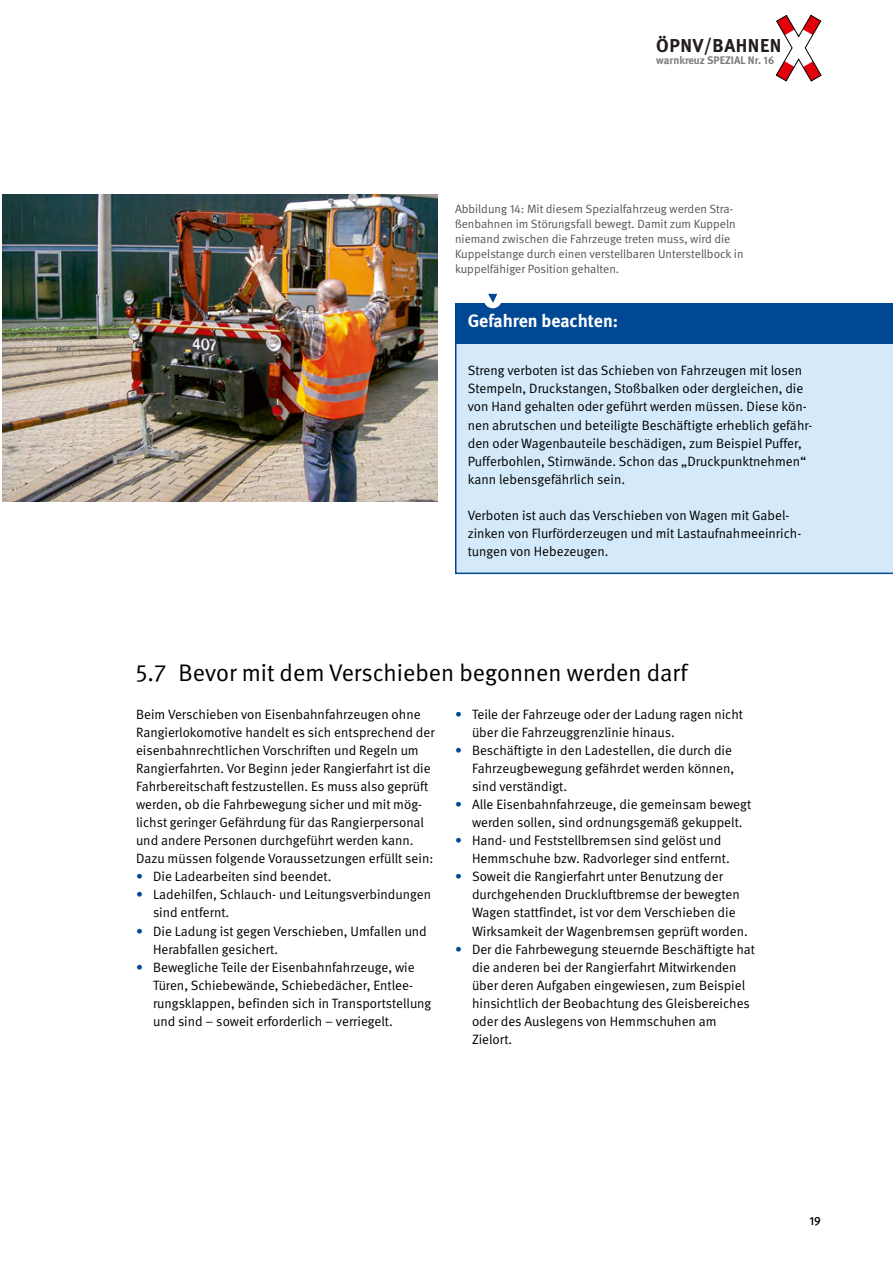
<style>
.page{position:relative;width:893px;height:1263px;background:#fff}
.page>*{position:absolute;margin:0;border:0;box-sizing:border-box;transform-origin:0 0}
.t1{font:24px "DGUV Meta";color:#000}
.t2{font:700 18.6px "DGUV Meta";letter-spacing:.03em;color:#231c1c}
.Fließtext{font:700 18px "DGUV Meta";color:#fff}
.Fließtext-2{font:13.5px/18.1px "DGUV Meta";color:#000}
.BU{font:12px/15px "DGUV Meta";color:#565655}
.t3{font:500 12px "DGUV Meta";color:#000}
.t4{font:700 10.95px "DGUV Meta";color:#7d7d7c}
.s1{color:#004893}
</style>
<div class="page">
<div style="left:455px;top:343px;width:438px;height:231px;background:#d4eafa"></div>
<div style="left:455px;top:303px;width:438px;height:40px;background:#004893"></div>
<svg style="left:775px;top:15px;width:46px;height:67px"></svg>
<img style="left:2px;top:195px;width:436px;height:307px">
<div style="left:484px;top:290px;width:18px;height:18px;background:#fff;border-radius:50%"></div>
<svg style="left:488px;top:294px;width:9px;height:9px"></svg>
<h2 class="t2" style="left:656px;top:35px;width:127px">ÖPNV/BAHNEN</h2>
<p class="t4" style="left:656px;top:54px;width:119px">warnkreuz SPEZIAL Nr. 16</p>
<p class="BU" style="left:455px;top:201px;width:290px">Abbildung 14: Mit diesem Spezialfahrzeug werden Stra&shy;ßenbahnen im Störungsfall bewegt. Damit zum Kuppeln niemand zwischen die Fahrzeuge treten muss, wird die Kuppelstange durch einen verstellbaren Unterstellbock in kuppelfähiger Position gehalten.</p>
<p class="Fließtext" style="left:468px;top:310px;width:152px">Gefahren beachten:</p>
<p class="Fließtext-2" style="left:468px;top:362px;width:346px">Streng verboten ist das Schieben von Fahrzeugen mit losen Stempeln, Druckstangen, Stoßbalken oder dergleichen, die von Hand gehalten oder geführt werden müssen. Diese kön&shy;nen abrutschen und beteiligte Beschäftigte erheblich gefähr&shy;den oder Wagenbauteile beschädigen, zum Beispiel Puffer, Pufferbohlen, Stirnwände. Schon das „Druckpunktnehmen“ kann lebensgefährlich sein.</p>
<p class="Fließtext-2" style="left:468px;top:506px;width:335px">Verboten ist auch das Verschieben von Wagen mit Gabel&shy;zinken von Flurförderzeugen und mit Lastaufnahmeeinrich&shy;tungen von Hebezeugen.</p>
<p class="t1" style="left:136px;top:659px;width:553px">5.7 Bevor mit dem Verschieben begonnen werden darf</p>
<p class="Fließtext-2" style="left:136px;top:705px;width:300px">Beim Verschieben von Eisenbahnfahrzeugen ohne Rangierlokomotive handelt es sich entsprechend der eisenbahnrechtlichen Vorschriften und Regeln um Rangierfahrten. Vor Beginn jeder Rangierfahrt ist die Fahrbereitschaft festzustellen. Es muss also geprüft werden, ob die Fahrbewegung sicher und mit mög&shy;lichst geringer Gefährdung für das Rangierpersonal und andere Personen durchgeführt werden kann.<br>Dazu müssen folgende Voraussetzungen erfüllt sein:</p>
<p class="Fließtext-2" style="left:136px;top:868px;width:197px"><span class="s1">•</span> Die Ladearbeiten sind beendet.</p>
<p class="Fließtext-2" style="left:153px;top:886px;width:279px;text-indent:-17px"><span class="s1">•</span> Ladehilfen, Schlauch- und Leitungsverbindungen sind entfernt.</p>
<p class="Fließtext-2" style="left:153px;top:922px;width:275px;text-indent:-17px"><span class="s1">•</span> Die Ladung ist gegen Verschieben, Umfallen und<br>Herabfallen gesichert.</p>
<p class="Fließtext-2" style="left:153px;top:958px;width:280px;text-indent:-17px"><span class="s1">•</span> Bewegliche Teile der Eisenbahnfahrzeuge, wie Türen, Schiebewände, Schiebedächer, Entlee&shy;rungsklappen, befinden sich in Transportstellung und sind – soweit erforderlich – verriegelt.</p>
<p class="Fließtext-2" style="left:472px;top:705px;width:273px;text-indent:-17px"><span class="s1">•</span> Teile der Fahrzeuge oder der Ladung ragen nicht über die Fahrzeuggrenzlinie hinaus.</p>
<p class="Fließtext-2" style="left:472px;top:741px;width:264px;text-indent:-17px"><span class="s1">•</span> Beschäftigte in den Ladestellen, die durch die<br>Fahrzeugbewegung gefährdet werden können, sind verständigt.</p>
<p class="Fließtext-2" style="left:472px;top:796px;width:281px;text-indent:-17px"><span class="s1">•</span> Alle Eisenbahnfahrzeuge, die gemeinsam bewegt werden sollen, sind ordnungsgemäß gekuppelt.</p>
<p class="Fließtext-2" style="left:472px;top:832px;width:259px;text-indent:-17px"><span class="s1">•</span> Hand- und Feststellbremsen sind gelöst und<br>Hemmschuhe bzw. Radvorleger sind entfernt.</p>
<p class="Fließtext-2" style="left:472px;top:868px;width:277px;text-indent:-17px"><span class="s1">•</span> Soweit die Rangierfahrt unter Benutzung der durchgehenden Druckluftbremse der bewegten Wagen stattfindet, ist vor dem Verschieben die Wirksamkeit der Wagenbremsen geprüft worden.</p>
<p class="Fließtext-2" style="left:472px;top:940px;width:285px;text-indent:-17px"><span class="s1">•</span> Der die Fahrbewegung steuernde Beschäftigte hat die anderen bei der Rangierfahrt Mitwirkenden über deren Aufgaben eingewiesen, zum Beispiel hinsichtlich der Beobachtung des Gleisbereiches oder des Auslegens von Hemmschuhen am Zielort.</p>
<p class="t3" style="left:809px;top:1213px;width:13px">19</p>
</div>
